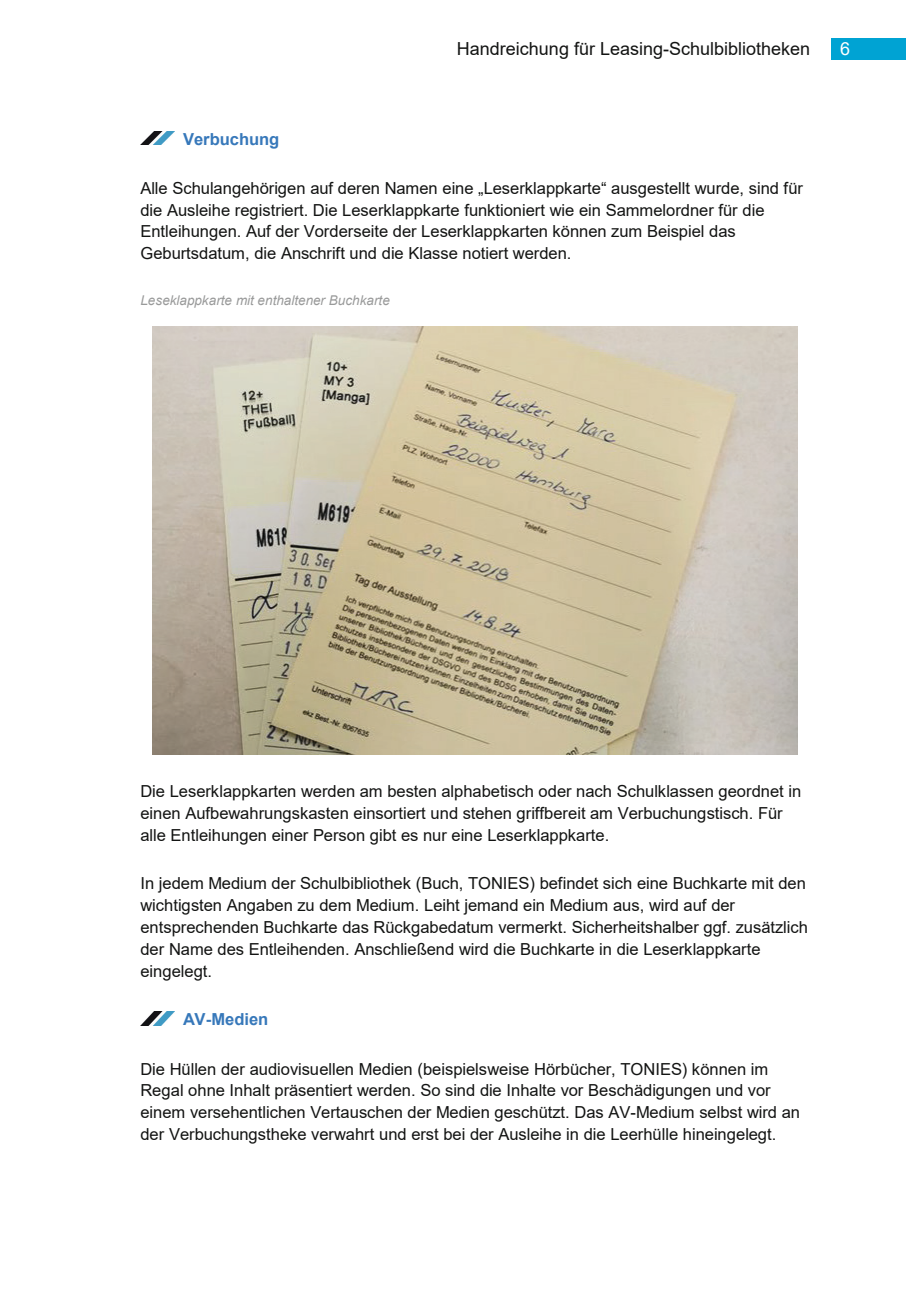
<style>
.page{position:relative;width:906px;height:1289px;background:#fff}
.page>*{position:absolute;margin:0;border:0;box-sizing:border-box;transform-origin:0 0}
.t1{font:18px "Arial";color:#131413}
.t2{font:18px "Arial";color:#fff}
.t3{font:16.5px/21.8px "Arial";color:#131413}
.t4{font:700 16.5px "Arial";color:#3778ba}
.t5{font:italic 13.5px "Arial";letter-spacing:.005em;color:#999a9a}
</style>
<div class="page">
<div style="left:831px;top:38px;width:75px;height:22px;background:#00a3d3"></div>
<img style="left:140px;top:131px;width:34px;height:14px">
<img style="left:141px;top:1011px;width:33px;height:14px">
<img style="left:152px;top:326px;width:646px;height:428px">
<p class="t1" style="left:457px;top:37px;width:355px">Handreichung für Leasing-Schulbibliotheken</p>
<p class="t2" style="left:840px;top:37px;width:12px">6</p>
<p class="t4" style="left:183px;top:127px;width:98px">Verbuchung</p>
<p class="t3" style="left:140px;top:177px;width:664px">Alle Schulangehörigen auf deren Namen eine „Leserklappkarte“ ausgestellt wurde, sind für die Ausleihe registriert. Die Leserklappkarte funktioniert wie ein Sammelordner für die Entleihungen. Auf der Vorderseite der Leserklappkarten können zum Beispiel das Geburtsdatum, die Anschrift und die Klasse notiert werden.</p>
<p class="t5" style="left:140px;top:292px;width:251px">Leseklappkarte mit enthaltener Buchkarte</p>
<p class="t3" style="left:140px;top:780px;width:662px">Die Leserklappkarten werden am besten alphabetisch oder nach Schulklassen geordnet in einen Aufbewahrungskasten einsortiert und stehen griffbereit am Verbuchungstisch. Für alle Entleihungen einer Person gibt es nur eine Leserklappkarte.</p>
<p class="t3" style="left:140px;top:872px;width:669px">In jedem Medium der Schulbibliothek (Buch, TONIES) befindet sich eine Buchkarte mit den wichtigsten Angaben zu dem Medium. Leiht jemand ein Medium aus, wird auf der entsprechenden Buchkarte das Rückgabedatum vermerkt. Sicherheitshalber ggf. zusätzlich der Name des Entleihenden. Anschließend wird die Buchkarte in die Leserklappkarte eingelegt.</p>
<p class="t4" style="left:183px;top:1007px;width:87px">AV-Medien</p>
<p class="t3" style="left:140px;top:1057px;width:661px">Die Hüllen der audiovisuellen Medien (beispielsweise Hörbücher, TONIES) können im Regal ohne Inhalt präsentiert werden. So sind die Inhalte vor Beschädigungen und vor einem versehentlichen Vertauschen der Medien geschützt. Das AV-Medium selbst wird an der Verbuchungstheke verwahrt und erst bei der Ausleihe in die Leerhülle hineingelegt.</p>
</div>
